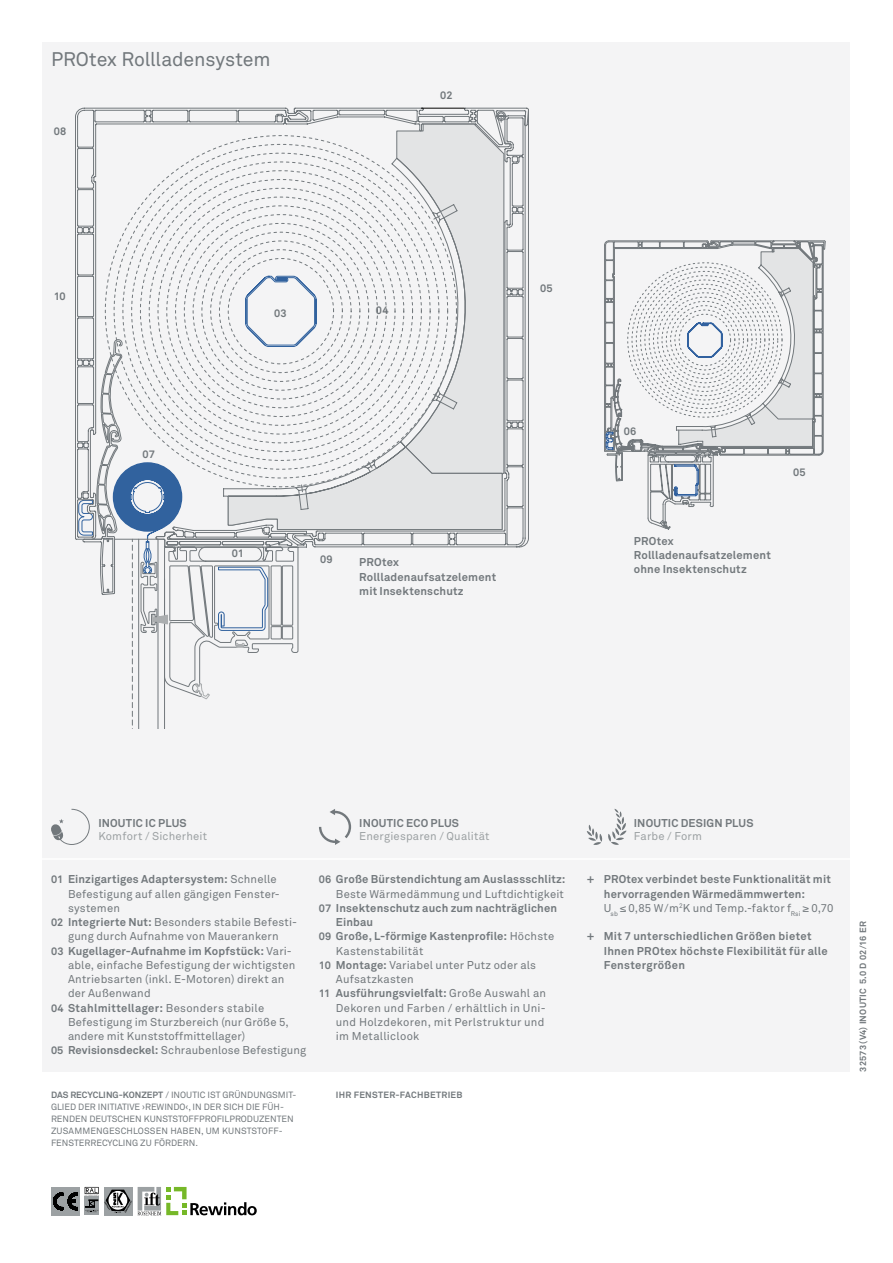
<style>
.page{position:relative;width:893px;height:1263px;background:#fff}
.page>*{position:absolute;margin:0;border:0;box-sizing:border-box;transform-origin:0 0}
.t1{font:19.5px "Akkurat Pro";letter-spacing:-.005em;color:#72787c}
.t2{font:700 11.25px/14.2px "Akkurat Pro";letter-spacing:.015em;color:#72787c}
.t3{font:11.25px "Akkurat Pro";letter-spacing:.015em;color:#72787c}
.t4{font:11.25px "Akkurat Pro";letter-spacing:.015em;color:#9ca1a3}
.t5{font:700 10.8px "Akkurat Pro";letter-spacing:.015em;color:#72787c}
.t6{font:9px/12px "Akkurat Pro";letter-spacing:-.005em;color:#72787c}
.t7{font:700 9px "Akkurat Pro";letter-spacing:.025em;color:#72787c}
.s1{font-size:10.8px}
.s2{font-weight:400}
.s3{font-weight:700;font-size:10.8px}
.s4{font-weight:700}
.s5{font-family:"Helvetica";font-weight:400}
</style>
<div class="page">
<div style="left:43px;top:43px;width:807px;height:1028px;background:#f4f4f5"></div>
<svg style="left:814px;top:240px;width:12px;height:216px"></svg>
<svg style="left:604px;top:240px;width:210px;height:289px"></svg>
<svg style="left:183px;top:595px;width:116px;height:100px"></svg>
<svg style="left:82px;top:111px;width:217px;height:484px"></svg>
<svg style="left:234px;top:642px;width:12px;height:6px"></svg>
<svg style="left:195px;top:683px;width:16px;height:17px"></svg>
<svg style="left:218px;top:566px;width:51px;height:65px"></svg>
<svg style="left:104px;top:135px;width:94px;height:353px"></svg>
<svg style="left:198px;top:109px;width:331px;height:453px"></svg>
<hr style="left:421px;top:108px;width:43px;height:1px;background:#040404">
<svg style="left:78px;top:462px;width:105px;height:267px"></svg>
<hr style="left:0;top:858px;width:893px;height:2px;background:#fff">
<svg style="left:51px;top:809px;width:39px;height:36px"></svg>
<svg style="left:319px;top:809px;width:32px;height:36px"></svg>
<svg style="left:587px;top:825px;width:15px;height:20px"></svg>
<svg style="left:608px;top:809px;width:18px;height:36px"></svg>
<div style="left:51px;top:1187px;width:29px;height:28px;background:#9ca1a3"></div>
<svg style="left:53px;top:1192px;width:25px;height:18px"></svg>
<div style="left:85px;top:1196px;width:14px;height:19px;background:#9ca1a3"></div>
<div style="left:104px;top:1187px;width:28px;height:28px;background:#9ca1a3"></div>
<svg style="left:85px;top:1187px;width:47px;height:26px"></svg>
<svg style="left:138px;top:1187px;width:119px;height:28px"></svg>
<h1 class="t1" style="left:51px;top:48px;width:221px">PROtex Rollladensystem</h1>
<p class="t5" style="left:54px;top:124px;width:14px">08</p>
<p class="t5" style="left:440px;top:89px;width:14px">02</p>
<p class="t5" style="left:54px;top:290px;width:14px">10</p>
<p class="t5" style="left:143px;top:447px;width:14px">07</p>
<p class="t5" style="left:274px;top:307px;width:14px">03</p>
<p class="t5" style="left:376px;top:303px;width:14px">04</p>
<p class="t5" style="left:540px;top:281px;width:14px">05</p>
<p class="t5" style="left:232px;top:546px;width:14px">01</p>
<p class="t5" style="left:320px;top:552px;width:14px">09</p>
<p class="t2" style="left:359px;top:555px;width:138px">PROtex<br>Rollladenaufsatzelement mit Insektenschutz</p>
<p class="t5" style="left:624px;top:424px;width:14px">06</p>
<p class="t5" style="left:793px;top:465px;width:14px">05</p>
<p class="t2" style="left:634px;top:534px;width:138px">PROtex<br>Rollladenaufsatzelement ohne Insektenschutz</p>
<p class="t2" style="left:98px;top:816px;width:90px">INOUTIC IC PLUS</p>
<p class="t4" style="left:98px;top:829px;width:110px">Komfort / Sicherheit</p>
<p class="t2" style="left:51px;top:872px;width:227px"><span class="s1">01</span> Einzigartiges Adaptersystem: <span class="s2">Schnelle</span></p>
<p class="t3" style="left:68px;top:887px;width:213px">Befestigung auf allen gängigen Fenster-</p>
<p class="t3" style="left:68px;top:901px;width:53px">systemen</p>
<p class="t3" style="left:51px;top:916px;width:248px"><span class="s3">02</span> <span class="s4">Integrierte Nut:</span> Besonders stabile Befesti-</p>
<p class="t3" style="left:68px;top:930px;width:212px">gung durch Aufnahme von Mauerankern</p>
<p class="t2" style="left:51px;top:944px;width:242px"><span class="s1">03</span> Kugellager-Aufnahme im Kopfstück: <span class="s2">Vari-</span></p>
<p class="t3" style="left:68px;top:958px;width:229px">able, einfache Befestigung der wichtigsten</p>
<p class="t3" style="left:68px;top:973px;width:218px">Antriebsarten (inkl. E-Motoren) direkt an</p>
<p class="t3" style="left:68px;top:987px;width:84px">der Außenwand</p>
<p class="t2" style="left:51px;top:1001px;width:215px"><span class="s1">04</span> Stahlmittellager: <span class="s2">Besonders stabile</span></p>
<p class="t3" style="left:68px;top:1015px;width:222px">Befestigung im Sturzbereich (nur Größe 5,</p>
<p class="t3" style="left:68px;top:1030px;width:179px">andere mit Kunststoffmittellager)</p>
<p class="t3" style="left:51px;top:1044px;width:257px"><span class="s3">05</span> <span class="s4">Revisionsdeckel:</span> Schraubenlose Befestigung</p>
<p class="t6" style="left:51px;top:1089px;width:247px"><span class="s4">DAS RECYCLING-KONZEPT</span> / INOUTIC IST GRÜNDUNGSMIT-GLIED DER INITIATIVE ›REWINDO‹, IN DER SICH DIE FÜH-RENDEN DEUTSCHEN KUNSTSTOFFPROFILPRODUZENTEN ZUSAMMENGESCHLOSSEN HABEN, UM KUNSTSTOFF-FENSTERRECYCLING ZU FÖRDERN.</p>
<p class="t2" style="left:359px;top:816px;width:101px">INOUTIC ECO PLUS</p>
<p class="t4" style="left:359px;top:829px;width:132px">Energiesparen / Qualität</p>
<p class="t2" style="left:319px;top:872px;width:248px"><span class="s1">06</span> Große Bürstendichtung am Auslassschlitz:</p>
<p class="t3" style="left:336px;top:887px;width:230px">Beste Wärmedämmung und Luftdichtigkeit</p>
<p class="t2" style="left:319px;top:901px;width:240px"><span class="s1">07</span> Insektenschutz auch zum nachträglichen</p>
<p class="t2" style="left:336px;top:915px;width:39px">Einbau</p>
<p class="t2" style="left:319px;top:929px;width:237px"><span class="s1">09</span> Große, L-förmige Kastenprofile: <span class="s2">Höchste</span></p>
<p class="t3" style="left:336px;top:944px;width:89px">Kastenstabilität</p>
<p class="t3" style="left:319px;top:958px;width:219px"><span class="s3">10</span> <span class="s4">Montage:</span> Variabel unter Putz oder als</p>
<p class="t3" style="left:336px;top:973px;width:79px">Aufsatzkasten</p>
<p class="t2" style="left:319px;top:986px;width:229px"><span class="s1">11</span> Ausführungsvielfalt: <span class="s2">Große Auswahl an</span></p>
<p class="t3" style="left:336px;top:1001px;width:211px">Dekoren und Farben / erhältlich in Uni-</p>
<p class="t3" style="left:336px;top:1015px;width:210px">und Holzdekoren, mit Perlstruktur und</p>
<p class="t3" style="left:336px;top:1030px;width:85px">im Metalliclook</p>
<p class="t7" style="left:336px;top:1089px;width:128px">IHR FENSTER-FACHBETRIEB</p>
<p class="t2" style="left:634px;top:816px;width:121px">INOUTIC DESIGN PLUS</p>
<p class="t4" style="left:634px;top:829px;width:70px">Farbe / Form</p>
<p class="t2" style="left:604px;top:872px;width:231px;text-indent:-17px">+ PROtex verbindet beste Funktionalität mit hervorragenden Wärmedämmwerten:<br><span class="s2">U</span><sub>sb</sub> <span class="s5">≤</span> <span class="s2">0,85 W/m</span><sup>2</sup><span class="s2">K und Temp.-faktor f</span><sub>Rsi</sub> <span class="s5">≥</span> <span class="s2">0,70</span></p>
<p class="t2" style="left:604px;top:929px;width:225px;text-indent:-17px">+ Mit 7 unterschiedlichen Größen bietet<br>Ihnen PROtex höchste Flexibilität für alle<br>Fenstergrößen</p>
<p class="t7" style="left:857px;top:1071px;width:152px;rotate:-90deg">32573 (V4) INOUTIC 5.0 D 02/16 ER</p>
</div>
